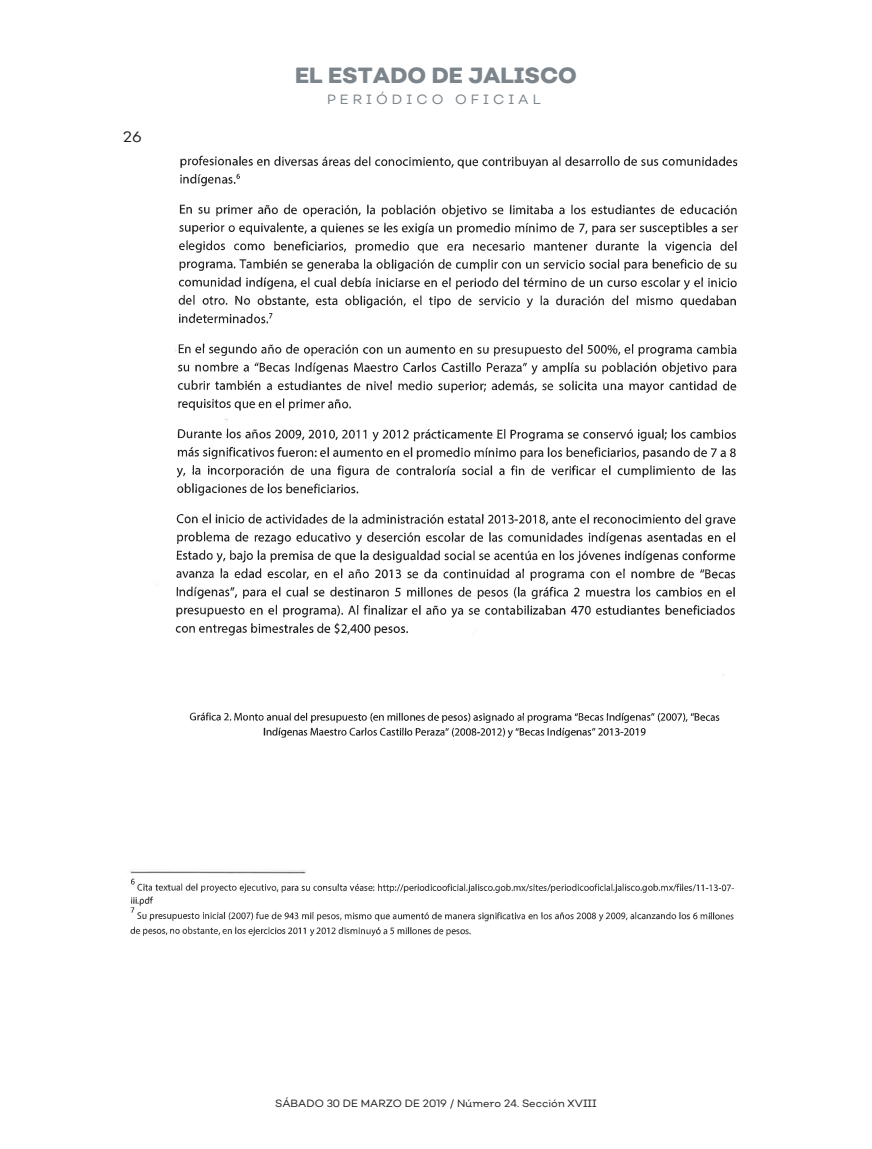
<style>
.page{position:relative;width:872px;height:1149px;background:#fff}
.page>*{position:absolute;margin:0;border:0;box-sizing:border-box;transform-origin:0 0}
.t1{font:800 21.9px "Nutmeg";color:#7c858c}
.t2{font:15px "Nutmeg Headline";color:#231f20}
.t3{font:13.35px "Nutmeg";letter-spacing:.3em;color:#7c858c}
.t4{font:10.5px "Nutmeg";color:#231f20}
</style>
<div class="page">
<img style="left:176px;top:156px;width:561px;height:781px">
<img style="left:130px;top:878px;width:603px;height:57px">
<h2 class="t2" style="left:123px;top:127px;width:20px">26</h2>
<h1 class="t1" style="left:295px;top:61px;width:283px">EL ESTADO DE JALISCO</h1>
<p class="t3" style="left:327px;top:91px;width:215px">PERIÓDICO OFICIAL</p>
<p class="t4" style="left:275px;top:1096px;width:323px">SÁBADO 30 DE MARZO DE 2019 / Número 24. Sección XVIII</p>
</div>
